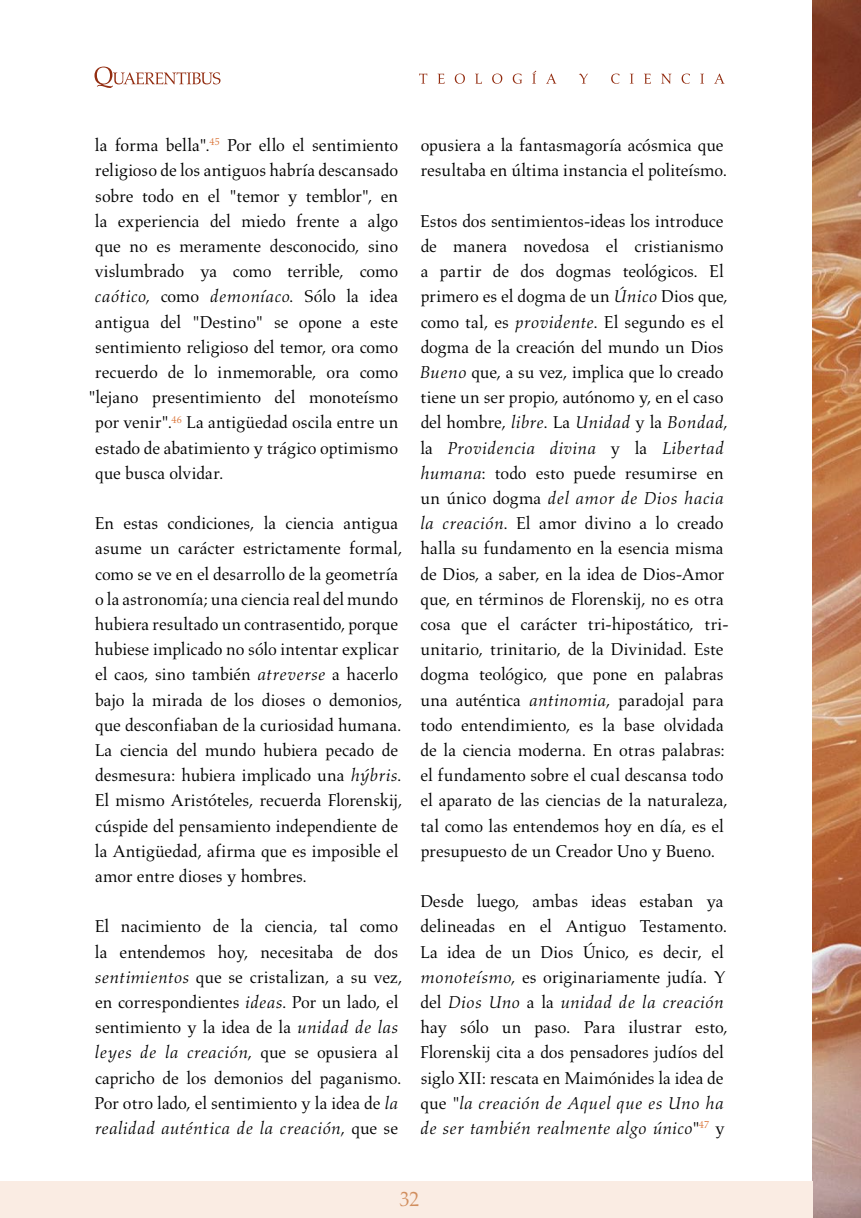
<style>
.page{position:relative;width:861px;height:1218px;background:#fff}
.page>*{position:absolute;margin:0;border:0;box-sizing:border-box;transform-origin:0 0}
.t1{font:21px "Aldus LT Std";color:#d18e5e}
.t2{font:17.5px/25.2px "Aldus LT Std";letter-spacing:-.005em;color:#000}
.t3{font:italic 17.5px "Aldus LT Std";letter-spacing:.01em;color:#000}
.s1{font-style:normal}
.s2{font-style:italic}
</style>
<div class="page">
<img style="left:813px;top:0;width:48px;height:1218px">
<svg style="left:95px;top:67px;width:126px;height:21px"></svg>
<svg style="left:419px;top:71px;width:306px;height:13px"></svg>
<div style="left:0;top:1181px;width:813px;height:37px;background:#faece3"></div>
<p class="t2" style="left:95px;top:133px;width:305px">la forma bella".<sup>45</sup> Por ello el sentimiento</p>
<p class="t2" style="left:95px;top:158px;width:305px">religioso de los antiguos habría descansado</p>
<p class="t2" style="left:95px;top:183px;width:305px">sobre todo en el "temor y temblor", en</p>
<p class="t2" style="left:95px;top:209px;width:305px">la experiencia del miedo frente a algo</p>
<p class="t2" style="left:95px;top:234px;width:304px">que no es meramente desconocido, sino</p>
<p class="t2" style="left:95px;top:259px;width:305px">vislumbrado ya como terrible, como</p>
<p class="t3" style="left:95px;top:286px;width:305px">caótico<span class="s1">, como</span> demoníaco<span class="s1">. Sólo la idea</span></p>
<p class="t2" style="left:95px;top:309px;width:304px">antigua del "Destino" se opone a este</p>
<p class="t2" style="left:95px;top:335px;width:304px">sentimiento religioso del temor, ora como</p>
<p class="t2" style="left:95px;top:360px;width:305px">recuerdo de lo inmemorable, ora como</p>
<p class="t2" style="left:88px;top:385px;width:312px">"lejano presentimiento del monoteísmo</p>
<p class="t2" style="left:95px;top:410px;width:305px">por venir".<sup>46</sup> La antigüedad oscila entre un</p>
<p class="t2" style="left:95px;top:435px;width:304px">estado de abatimiento y trágico optimismo</p>
<p class="t2" style="left:95px;top:461px;width:130px">que busca olvidar.</p>
<p class="t2" style="left:95px;top:511px;width:309px">En estas condiciones, la ciencia antigua asume un carácter estrictamente formal, como se ve en el desarrollo de la geometría o la astronomía; una ciencia real del mundo hubiera resultado un contrasentido, porque hubiese implicado no sólo intentar explicar el caos, sino también <span class="s2">atreverse</span> a hacerlo bajo la mirada de los dioses o demonios, que desconfiaban de la curiosidad humana.<br>La ciencia del mundo hubiera pecado de desmesura: hubiera implicado una <span class="s2">hýbris</span>.<br>El mismo Aristóteles, recuerda Florenskij, cúspide del pensamiento independiente de la Antigüedad, afirma que es imposible el amor entre dioses y hombres.</p>
<p class="t2" style="left:95px;top:914px;width:309px">El nacimiento de la ciencia, tal como la entendemos hoy, necesitaba de dos <span class="s2">sentimientos</span> que se cristalizan, a su vez, en correspondientes <span class="s2">ideas</span>. Por un lado, el sentimiento y la idea de la <span class="s2">unidad de las leyes de la creación</span>, que se opusiera al capricho de los demonios del paganismo.<br>Por otro lado, el sentimiento y la idea de <span class="s2">la realidad auténtica de la creación</span>, que se</p>
<p class="t2" style="left:420px;top:133px;width:308px">opusiera a la fantasmagoría acósmica que resultaba en última instancia el politeísmo.</p>
<p class="t2" style="left:420px;top:209px;width:311px">Estos dos sentimientos-ideas los introduce de manera novedosa el cristianismo a partir de dos dogmas teológicos. El primero es el dogma de un <span class="s2">Único</span> Dios que, como tal, es <span class="s2">providente</span>. El segundo es el dogma de la creación del mundo un Dios <span class="s2">Bueno</span> que, a su vez, implica que lo creado tiene un ser propio, autónomo y, en el caso del hombre, <span class="s2">libre</span>. La <span class="s2">Unidad</span> y la <span class="s2">Bondad</span>, la <span class="s2">Providencia divina</span> y la <span class="s2">Libertad humana</span>: todo esto puede resumirse en un único dogma <span class="s2">del amor de Dios hacia la creación</span>. El amor divino a lo creado halla su fundamento en la esencia misma de Dios, a saber, en la idea de Dios-Amor que, en términos de Florenskij, no es otra cosa que el carácter tri-hipostático, tri&shy;unitario, trinitario, de la Divinidad. Este dogma teológico, que pone en palabras una auténtica <span class="s2">antinomia</span>, paradojal para todo entendimiento, es la base olvidada de la ciencia moderna. En otras palabras: el fundamento sobre el cual descansa todo el aparato de las ciencias de la naturaleza, tal como las entendemos hoy en día, es el presupuesto de un Creador Uno y Bueno.</p>
<p class="t2" style="left:420px;top:889px;width:309px">Desde luego, ambas ideas estaban ya delineadas en el Antiguo Testamento.<br>La idea de un Dios Único, es decir, el <span class="s2">monoteísmo</span>, es originariamente judía. Y del <span class="s2">Dios Uno</span> a la <span class="s2">unidad de la creación </span>hay sólo un paso. Para ilustrar esto, Florenskij cita a dos pensadores judíos del siglo XII: rescata en Maimónides la idea de que "<span class="s2">la creación de Aquel que es Uno ha de ser también realmente algo único</span>"<sup>47</sup> y</p>
<p class="t1" style="left:399px;top:1187px;width:22px">32</p>
</div>
